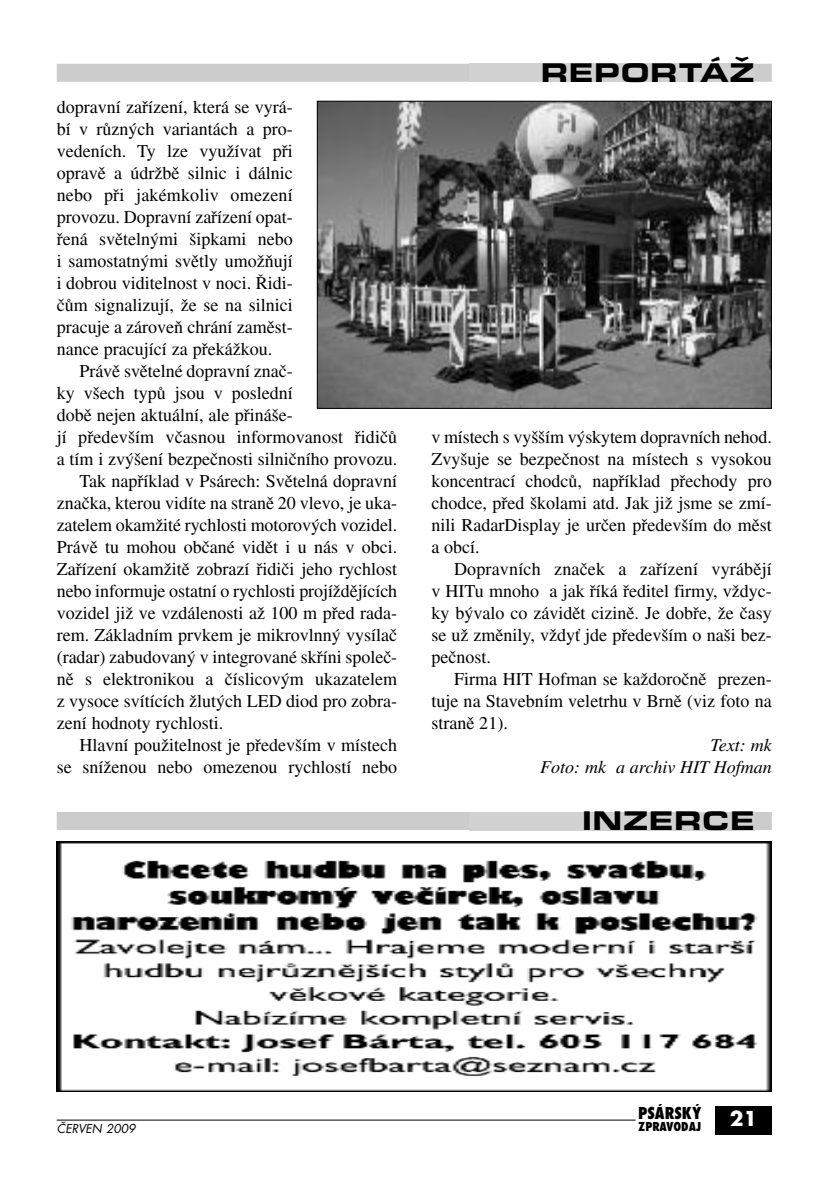
<style>
.page{position:relative;width:840px;height:1191px;background:#fff}
.page>*{position:absolute;margin:0;border:0;box-sizing:border-box;transform-origin:0 0}
.t1{font:28px "Eurostile TCE Blac Exte";color:#000}
.t2{font:700 20px "Futura CE";color:#fff}
.t3{font:18px/22px "Times CE";color:#000;text-align:justify}
.t4{font:italic 18px/22px "Times CE";color:#000;text-align:right}
.t5{font:800 condensed 16px "Futura CE";color:#000}
.t6{font:italic 12px "Futura CE";color:#000}
.t7{font:800 condensed 12px "Futura CE";color:#000}
</style>
<div class="page">
<div style="left:57px;top:64px;width:714px;height:18px;background:#ccc"></div>
<svg style="left:468px;top:63px;width:286px;height:1px"></svg>
<div style="left:468px;top:64px;width:286px;height:18px;background:#d1d1d1"></div>
<div style="left:57px;top:812px;width:714px;height:18px;background:#ccc"></div>
<svg style="left:469px;top:830px;width:285px;height:1px"></svg>
<div style="left:468px;top:812px;width:286px;height:18px;background:#d1d1d1"></div>
<div style="left:714px;top:1106px;width:57px;height:28px;background:#000"></div>
<hr style="left:57px;top:1119px;width:578px;height:1px;background:#000">
<img style="left:318px;top:103px;width:451px;height:304px">
<div style="left:316px;top:101px;width:455px;height:308px;border:1px solid #000"></div>
<img style="left:57px;top:841px;width:714px;height:250px">
<p class="t3" style="left:57px;top:98px;width:237px">dopravní zafiízení, která se vyrá&shy;bí v rÛzn˘ch variantách a pro&shy;vedeních. Ty lze vyuÏívat pfii opravû a údrÏbû silnic i dálnic nebo pfii jakémkoliv omezení provozu. Dopravní zafiízení opat&shy;fiená svûteln˘mi ‰ipkami nebo i samostatn˘mi svûtly umoÏÀují i dobrou viditelnost v noci. ¤idi&shy;ãÛm signalizují, Ïe se na silnici pracuje a zároveÀ chrání zamûst&shy;nance pracující za pfiekáÏkou.</p>
<p class="t3" style="left:79px;top:362px;width:215px">Právû svûtelné dopravní znaã-</p>
<p class="t3" style="left:57px;top:384px;width:237px">ky v‰ech typÛ jsou v poslední</p>
<p class="t3" style="left:57px;top:406px;width:237px">dobû nejen aktuální, ale pfiiná‰e-</p>
<p class="t3" style="left:57px;top:428px;width:342px">jí pfiedev‰ím vãasnou informovanost fiidiãÛ</p>
<p class="t3" style="left:57px;top:450px;width:342px">a tím i zv˘‰ení bezpeãnosti silniãního provozu.</p>
<p class="t3" style="left:79px;top:472px;width:319px">Tak napfiíklad v Psárech: Svûtelná dopravní</p>
<p class="t3" style="left:57px;top:494px;width:342px">znaãka, kterou vidíte na stranû 20 vlevo, je uka-</p>
<p class="t3" style="left:57px;top:516px;width:342px">zatelem okamÏité rychlosti motorov˘ch vozidel.</p>
<p class="t3" style="left:57px;top:538px;width:342px">Právû tu mohou obãané vidût i u nás v obci.</p>
<p class="t3" style="left:57px;top:560px;width:342px">Zafiízení okamÏitû zobrazí fiidiãi jeho rychlost</p>
<p class="t3" style="left:57px;top:582px;width:342px">nebo informuje ostatní o rychlosti projíÏdûjících</p>
<p class="t3" style="left:57px;top:604px;width:342px">vozidel jiÏ ve vzdálenosti aÏ 100 m pfied rada-</p>
<p class="t3" style="left:57px;top:626px;width:342px">rem. Základním prvkem je mikrovlnn˘ vysílaã</p>
<p class="t3" style="left:57px;top:648px;width:342px">(radar) zabudovan˘ v integrované skfiíni spoleã-</p>
<p class="t3" style="left:57px;top:670px;width:342px">nû s elektronikou a ãíslicov˘m ukazatelem</p>
<p class="t3" style="left:57px;top:692px;width:342px">z vysoce svítících Ïlut˘ch LED diod pro zobra-</p>
<p class="t3" style="left:57px;top:714px;width:168px">zení hodnoty rychlosti.</p>
<p class="t3" style="left:79px;top:736px;width:319px">Hlavní pouÏitelnost je pfiedev‰ím v místech</p>
<p class="t3" style="left:57px;top:758px;width:342px">se sníÏenou nebo omezenou rychlostí nebo</p>
<h1 class="t1" style="left:540px;top:56px;width:216px">REPORTÁŽ</h1>
<p class="t3" style="left:431px;top:428px;width:342px">v místech s vy‰‰ím v˘skytem dopravních nehod.<br>Zvy‰uje se bezpeãnost na místech s vysokou koncentrací chodcÛ, napfiíklad pfiechody pro chodce, pfied ‰kolami atd. Jak jiÏ jsme se zmí&shy;nili RadarDisplay je urãen pfiedev‰ím do mûst a obcí.</p>
<p class="t3" style="left:431px;top:560px;width:342px;text-indent:23px">Dopravních znaãek a zafiízení vyrábûjí v HITu mnoho a jak fiíká fieditel firmy, vÏdyc&shy;ky b˘valo co závidût cizinû. Je dobfie, Ïe ãasy se uÏ zmûnily, vÏdyÈ jde pfiedev‰ím o na‰i bez&shy;peãnost.</p>
<p class="t3" style="left:431px;top:670px;width:342px;text-indent:23px">Firma HIT Hofman se kaÏdoroãnû prezen&shy;tuje na Stavebním veletrhu v Brnû (viz foto na stranû 21).</p>
<p class="t4" style="left:540px;top:736px;width:233px">Text: mk<br>Foto: mk a archiv HIT Hofman</p>
<h1 class="t1" style="left:581px;top:804px;width:174px">INZERCE</h1>
<p class="t5" style="left:637px;top:1106px;width:65px">PSÁRSKÝ</p>
<p class="t6" style="left:57px;top:1123px;width:80px">ČERVEN 2009</p>
<p class="t7" style="left:638px;top:1121px;width:64px">ZPRAVODAJ</p>
<p class="t2" style="left:729px;top:1109px;width:29px">21</p>
</div>
